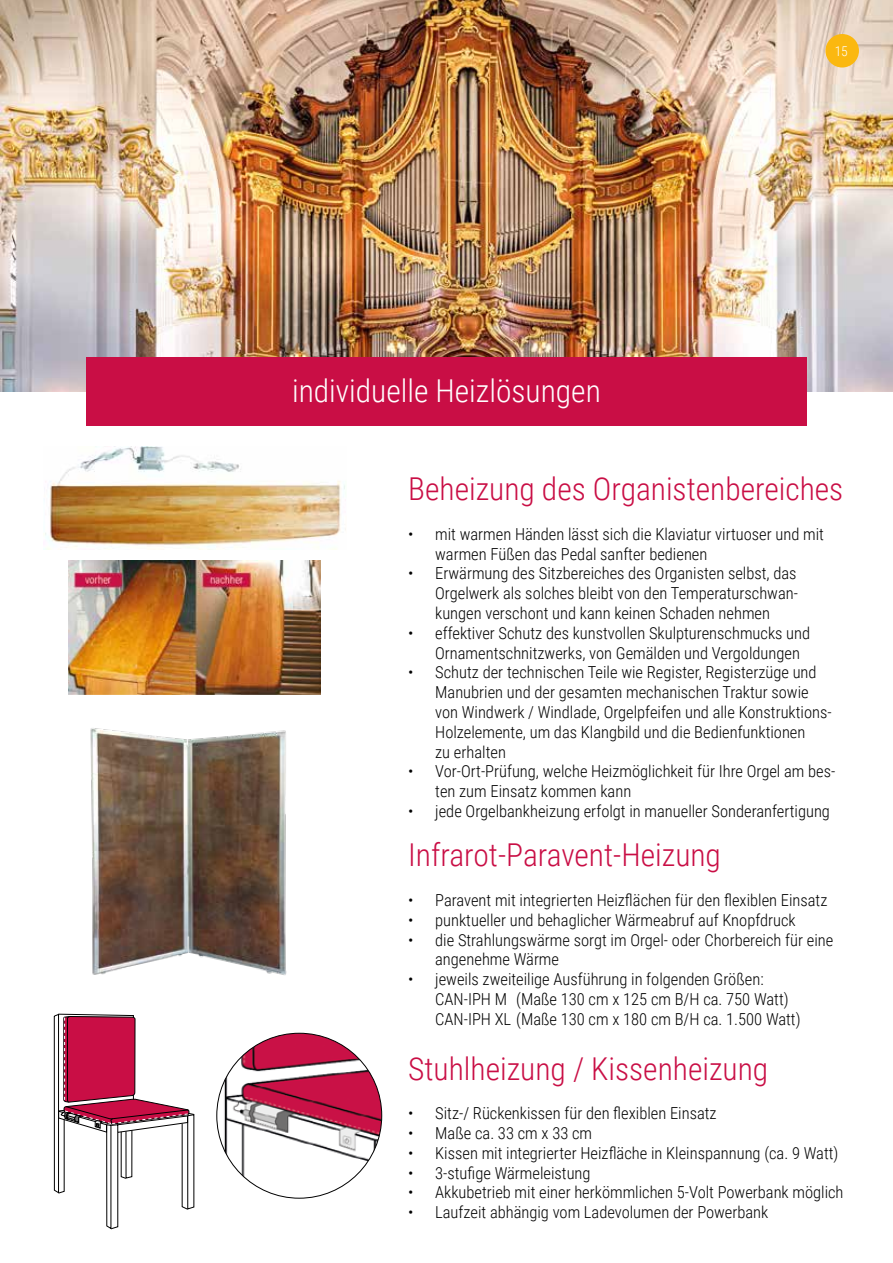
<style>
.page{position:relative;width:893px;height:1263px;background:#fff}
.page>*{position:absolute;margin:0;border:0;box-sizing:border-box;transform-origin:0 0}
.t1{font:300 31.5px "Roboto Condensed";color:#c90e45}
.t2{font:300 31.5px "Roboto Condensed";color:#fff}
.t3{font:300 16.5px/19.8px "Roboto Condensed";color:#000}
.t4{font:300 13.5px "Roboto Condensed";color:#fff}
</style>
<div class="page">
<img style="left:0;top:0;width:893px;height:391px">
<div style="left:86px;top:357px;width:721px;height:68px;background:#c90e45"></div>
<div style="left:825px;top:34px;width:34px;height:34px;background:#fbb810;border-radius:50%"></div>
<img style="left:45px;top:446px;width:301px;height:103px">
<img style="left:68px;top:560px;width:252px;height:134px">
<img style="left:90px;top:728px;width:197px;height:247px">
<img style="left:217px;top:1033px;width:165px;height:165px;border-radius:82px">
<svg style="left:54px;top:1014px;width:141px;height:215px"></svg>
<h1 class="t2" style="left:292px;top:369px;width:310px">individuelle Heizlösungen</h1>
<p class="t4" style="left:835px;top:41px;width:15px">15</p>
<h1 class="t1" style="left:408px;top:467px;width:437px">Beheizung des Organistenbereiches</h1>
<p class="t3" style="left:435px;top:523px;width:390px;text-indent:-27px">• mit warmen Händen lässt sich die Klaviatur virtuoser und mit warmen Füßen das Pedal sanfter bedienen</p>
<p class="t3" style="left:435px;top:563px;width:364px;text-align:justify;text-indent:-27px">• Erwärmung des Sitzbereiches des Organisten selbst, das Orgelwerk als solches bleibt von den Temperaturschwan&shy;kungen verschont und kann keinen Schaden nehmen</p>
<p class="t3" style="left:435px;top:622px;width:376px;text-indent:-27px">• effektiver Schutz des kunstvollen Skulpturenschmucks und<br>Ornamentschnitzwerks, von Gemälden und Vergoldungen</p>
<p class="t3" style="left:435px;top:662px;width:398px;text-indent:-27px">• Schutz der technischen Teile wie Register, Registerzüge und Manubrien und der gesamten mechanischen Traktur sowie von Windwerk / Windlade, Orgelpfeifen und alle Konstruktions-Holzelemente, um das Klangbild und die Bedienfunktionen<br>zu erhalten</p>
<p class="t3" style="left:435px;top:761px;width:402px;text-indent:-27px">• Vor-Ort-Prüfung, welche Heizmöglichkeit für Ihre Orgel am bes&shy;ten zum Einsatz kommen kann</p>
<p class="t3" style="left:408px;top:800px;width:423px">• jede Orgelbankheizung erfolgt in manueller Sonderanfertigung</p>
<h1 class="t1" style="left:408px;top:833px;width:314px">Infrarot-Paravent-Heizung</h1>
<p class="t3" style="left:408px;top:890px;width:421px">• Paravent mit integrierten Heizflächen für den flexiblen Einsatz</p>
<p class="t3" style="left:408px;top:909px;width:389px">• punktueller und behaglicher Wärmeabruf auf Knopfdruck</p>
<p class="t3" style="left:435px;top:929px;width:400px;text-indent:-27px">• die Strahlungswärme sorgt im Orgel- oder Chorbereich für eine angenehme Wärme</p>
<p class="t3" style="left:435px;top:969px;width:367px;text-indent:-27px">• jeweils zweiteilige Ausführung in folgenden Größen:<br>CAN-IPH M (Maße 130 cm x 125 cm B/H ca. 750 Watt)<br>CAN-IPH XL (Maße 130 cm x 180 cm B/H ca. 1.500 Watt)</p>
<h1 class="t1" style="left:408px;top:1046px;width:361px">Stuhlheizung / Kissenheizung</h1>
<p class="t3" style="left:408px;top:1103px;width:310px">• Sitz-/ Rückenkissen für den flexiblen Einsatz</p>
<p class="t3" style="left:408px;top:1123px;width:185px">• Maße ca. 33 cm x 33 cm</p>
<p class="t3" style="left:408px;top:1142px;width:432px">• Kissen mit integrierter Heizfläche in Kleinspannung (ca. 9 Watt)</p>
<p class="t3" style="left:408px;top:1162px;width:184px">• 3-stufige Wärmeleistung</p>
<p class="t3" style="left:408px;top:1182px;width:437px">• Akkubetrieb mit einer herkömmlichen 5-Volt Powerbank möglich</p>
<p class="t3" style="left:408px;top:1202px;width:362px">• Laufzeit abhängig vom Ladevolumen der Powerbank</p>
</div>
